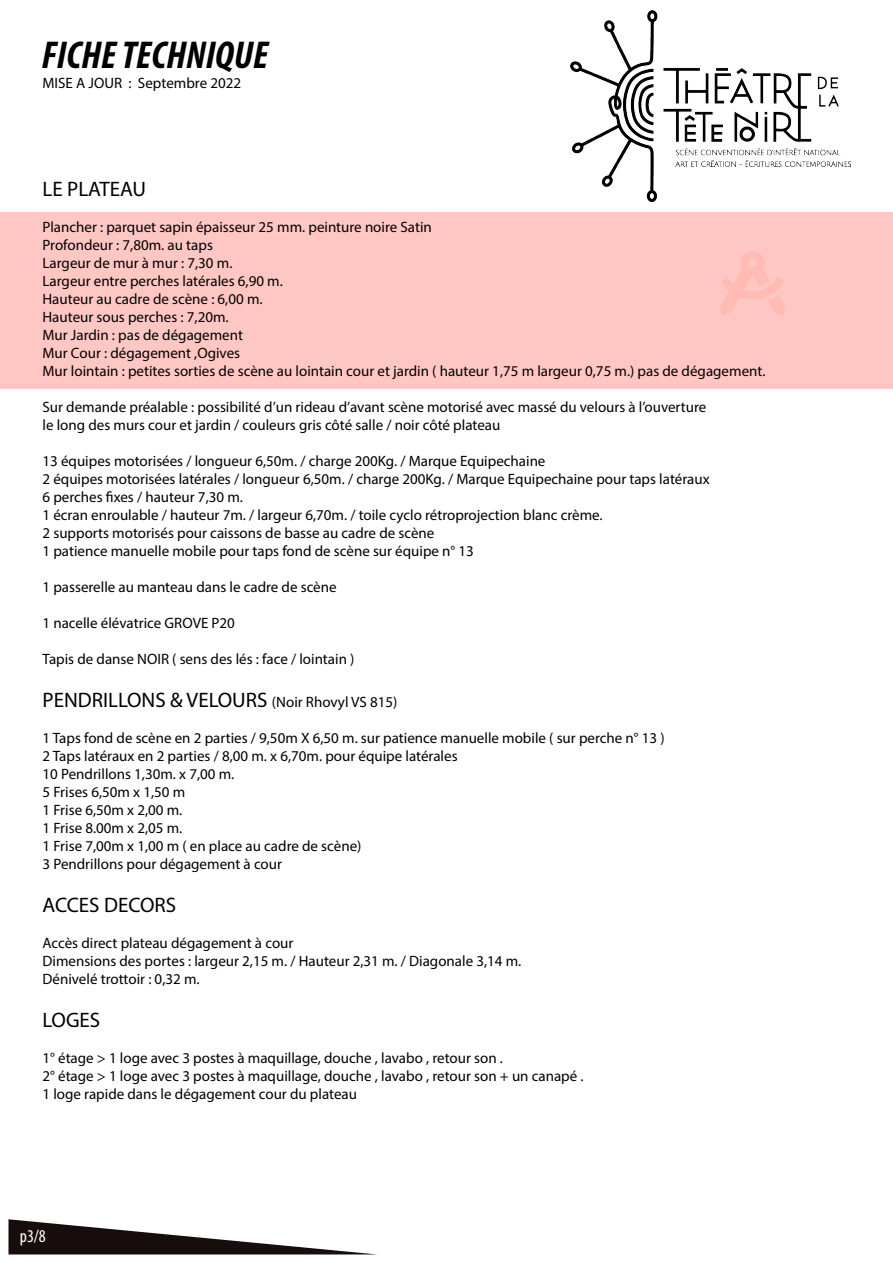
<style>
.page{position:relative;width:893px;height:1263px;background:#fff}
.page>*{position:absolute;margin:0;border:0;box-sizing:border-box;transform-origin:0 0}
.t1{font:italic 700 condensed 39px "Myriad Pro";color:#000}
.t2{font:21px "Myriad Pro";color:#000}
.t3{font:condensed 18px "Myriad Pro";color:#fff}
.t4{font:15px/18px "Myriad Pro";color:#000}
.s1{font-size:15px}
</style>
<div class="page">
<svg style="left:9px;top:1219px;width:363px;height:35px"></svg>
<div style="left:0;top:212px;width:893px;height:177px;background:#ffc7c4"></div>
<svg style="left:720px;top:251px;width:65px;height:65px"></svg>
<img style="left:570px;top:10px;width:281px;height:192px">
<h1 class="t1" style="left:42px;top:31px;width:228px">FICHE TECHNIQUE</h1>
<p class="t4" style="left:43px;top:74px;width:200px">MISE A JOUR : Septembre 2022</p>
<h2 class="t2" style="left:43px;top:176px;width:105px">LE PLATEAU</h2>
<p class="t4" style="left:43px;top:217px;width:724px">Plancher : parquet sapin épaisseur 25 mm. peinture noire Satin<br>Profondeur : 7,80m. au taps<br>Largeur de mur à mur : 7,30 m.<br>Largeur entre perches latérales 6,90 m.<br>Hauteur au cadre de scène : 6,00 m.<br>Hauteur sous perches : 7,20m.<br>Mur Jardin : pas de dégagement<br>Mur Cour : dégagement ,Ogives<br>Mur lointain : petites sorties de scène au lointain cour et jardin ( hauteur 1,75 m largeur 0,75 m.) pas de dégagement.</p>
<p class="t4" style="left:43px;top:397px;width:665px">Sur demande préalable : possibilité d’un rideau d’avant scène motorisé avec massé du velours à l’ouverture le long des murs cour et jardin / couleurs gris côté salle / noir côté plateau</p>
<p class="t4" style="left:43px;top:451px;width:669px">13 équipes motorisées / longueur 6,50m. / charge 200Kg. / Marque Equipechaine<br>2 équipes motorisées latérales / longueur 6,50m. / charge 200Kg. / Marque Equipechaine pour taps latéraux 6 perches fixes / hauteur 7,30 m.<br>1 écran enroulable / hauteur 7m. / largeur 6,70m. / toile cyclo rétroprojection blanc crème.<br>2 supports motorisés pour caissons de basse au cadre de scène<br>1 patience manuelle mobile pour taps fond de scène sur équipe n° 13</p>
<p class="t4" style="left:43px;top:577px;width:296px">1 passerelle au manteau dans le cadre de scène</p>
<p class="t4" style="left:43px;top:613px;width:194px">1 nacelle élévatrice GROVE P20</p>
<p class="t4" style="left:43px;top:649px;width:313px">Tapis de danse NOIR ( sens des lés : face / lointain )</p>
<h2 class="t2" style="left:43px;top:687px;width:356px">PENDRILLONS &amp; VELOURS <span class="s1">(Noir Rhovyl VS 815)</span></h2>
<p class="t4" style="left:43px;top:729px;width:624px">1 Taps fond de scène en 2 parties / 9,50m X 6,50 m. sur patience manuelle mobile ( sur perche n° 13 )<br>2 Taps latéraux en 2 parties / 8,00 m. x 6,70m. pour équipe latérales<br>10 Pendrillons 1,30m. x 7,00 m.<br>5 Frises 6,50m x 1,50 m<br>1 Frise 6,50m x 2,00 m.<br>1 Frise 8.00m x 2,05 m.<br>1 Frise 7,00m x 1,00 m ( en place au cadre de scène)<br>3 Pendrillons pour dégagement à cour</p>
<h2 class="t2" style="left:43px;top:892px;width:135px">ACCES DECORS</h2>
<p class="t4" style="left:43px;top:934px;width:480px">Accès direct plateau dégagement à cour<br>Dimensions des portes : largeur 2,15 m. / Hauteur 2,31 m. / Diagonale 3,14 m.<br>Dénivelé trottoir : 0,32 m.</p>
<h2 class="t2" style="left:43px;top:1007px;width:59px">LOGES</h2>
<p class="t4" style="left:43px;top:1049px;width:543px">1° étage &gt; 1 loge avec 3 postes à maquillage, douche , lavabo , retour son .<br>2° étage &gt; 1 loge avec 3 postes à maquillage, douche , lavabo , retour son + un canapé .<br>1 loge rapide dans le dégagement cour du plateau</p>
<p class="t3" style="left:20px;top:1225px;width:28px">p3/8</p>
</div>
